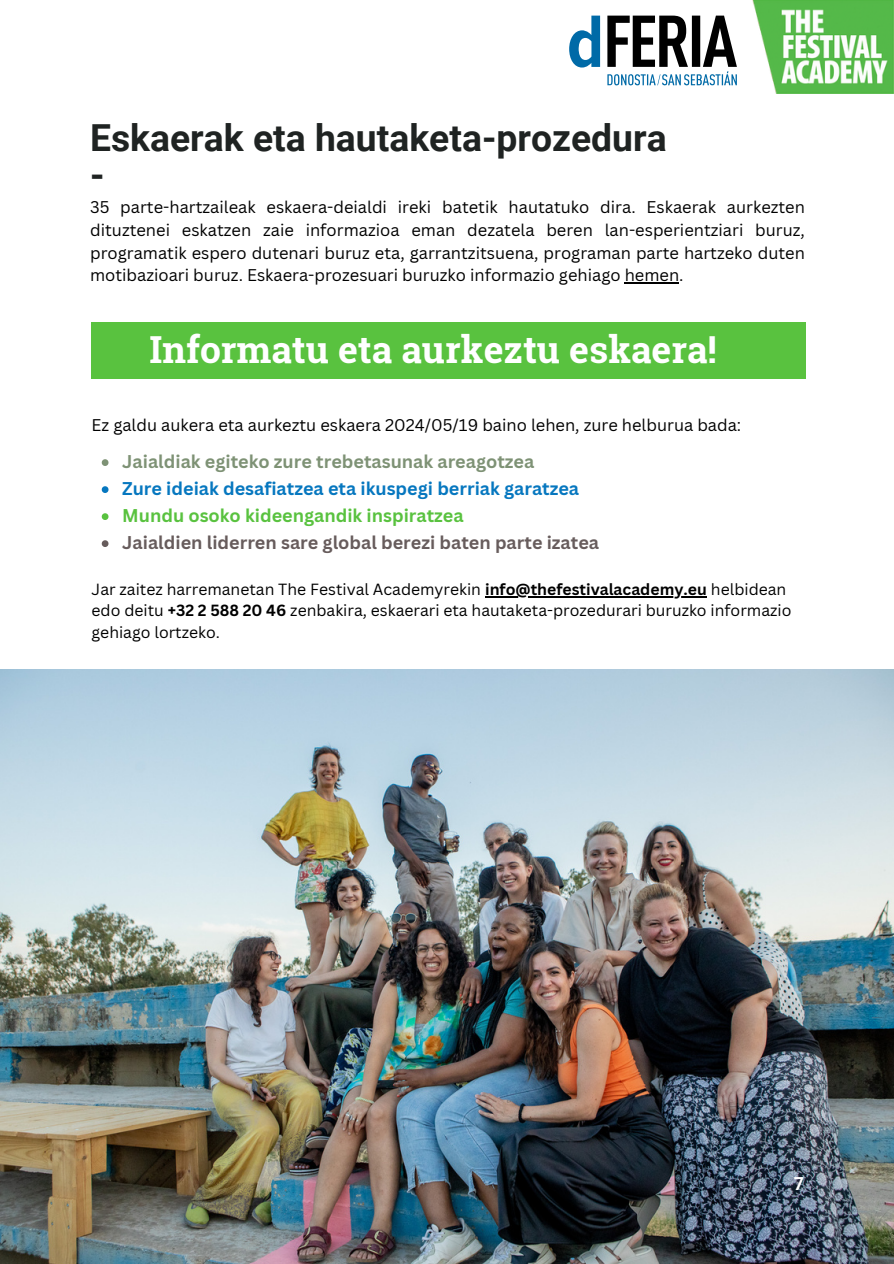
<style>
.page{position:relative;width:894px;height:1264px;background:#fff}
.page>*{position:absolute;margin:0;border:0;box-sizing:border-box;transform-origin:0 0}
.t1{font:700 37.2px/37.2px "Roboto";color:#1f2322}
.t2{font:700 37.2px "Roboto Slab";color:#fff}
.t3{font:700 18px "Canva Sans";color:#675c5c}
.t4{font:700 18px "Canva Sans";color:#0677bf}
.t5{font:700 18px "Canva Sans";color:#7e9275}
.t6{font:700 18px "Canva Sans";color:#59c23f}
.t7{font:700 18px "Roboto";color:#fff}
.t8{font:16.5px/22.5px "Canva Sans";color:#000;text-align:justify}
.t9{font:15.75px/21.3px "Canva Sans";color:#000}
.s1{font-weight:700}
</style>
<div class="page">
<div style="left:91px;top:322px;width:714px;height:57px;background:#59c23f"></div>
<img style="left:0;top:670px;width:893px;height:593px">
<hr style="left:624px;top:282px;width:55px;height:1px;background:#000">
<svg style="left:102px;top:459px;width:6px;height:7px"></svg>
<svg style="left:102px;top:486px;width:6px;height:7px"></svg>
<svg style="left:102px;top:513px;width:6px;height:7px"></svg>
<svg style="left:102px;top:540px;width:6px;height:7px"></svg>
<hr style="left:485px;top:596px;width:221px;height:1px;background:#000">
<img style="left:752px;top:0;width:141px;height:93px">
<svg style="left:569px;top:16px;width:31px;height:52px"></svg>
<svg style="left:607px;top:16px;width:129px;height:69px"></svg>
<h1 class="t1" style="left:90px;top:119px;width:578px">Eskaerak eta hautaketa-prozedura -</h1>
<p class="t8" style="left:90px;top:196px;width:716px">35 parte-hartzaileak eskaera-deialdi ireki batetik hautatuko dira. Eskaerak aurkezten dituztenei eskatzen zaie informazioa eman dezatela beren lan-esperientziari buruz, programatik espero dutenari buruz eta, garrantzitsuena, programan parte hartzeko duten motibazioari buruz. Eskaera-prozesuari buruzko informazio gehiago hemen.</p>
<h1 class="t2" style="left:149px;top:323px;width:568px">Informatu eta aurkeztu eskaera!</h1>
<p class="t8" style="left:92px;top:413px;width:651px">Ez galdu aukera eta aurkeztu eskaera 2024/05/19 baino lehen, zure helburua bada:</p>
<p class="t5" style="left:122px;top:449px;width:413px">Jaialdiak egiteko zure trebetasunak areagotzea</p>
<p class="t4" style="left:122px;top:476px;width:458px">Zure ideiak desafiatzea eta ikuspegi berriak garatzea</p>
<p class="t6" style="left:122px;top:503px;width:343px">Mundu osoko kideengandik inspiratzea</p>
<p class="t3" style="left:122px;top:530px;width:478px">Jaialdien liderren sare global berezi baten parte izatea</p>
<p class="t9" style="left:92px;top:578px;width:701px">Jar zaitez harremanetan The Festival Academyrekin <span class="s1">info@thefestivalacademy.eu</span> helbidean edo deitu <span class="s1">+32 2 588 20 46</span> zenbakira, eskaerari eta hautaketa-prozedurari buruzko informazio gehiago lortzeko.</p>
<p class="t7" style="left:793px;top:1173px;width:12px">7</p>
</div>
